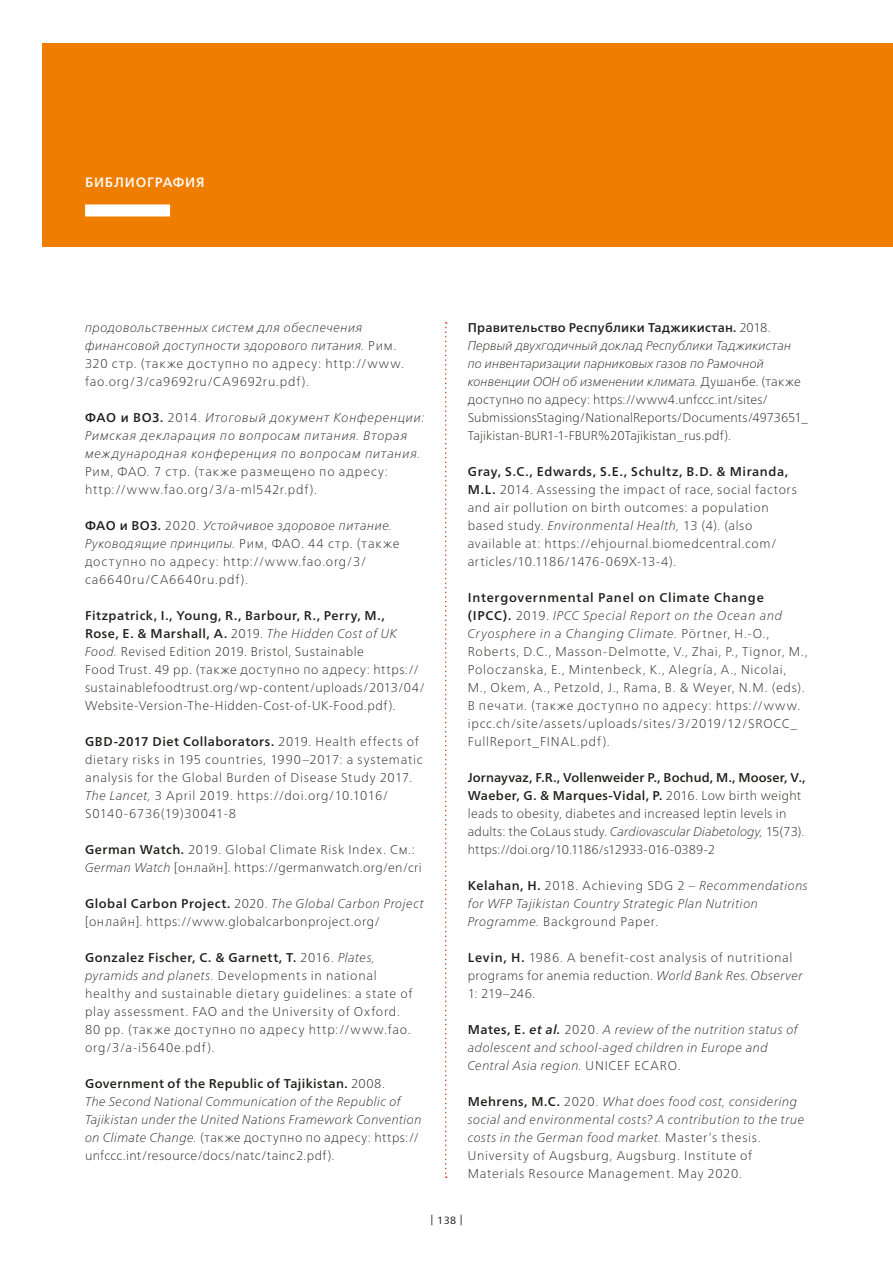
<style>
.page{position:relative;width:893px;height:1263px;background:#fff}
.page>*{position:absolute;margin:0;border:0;box-sizing:border-box;transform-origin:0 0}
.t1{font:500 13.5px "Frutiger Neue LTCYR";letter-spacing:.055em;color:#fff}
.t2{font:100 12.75px/18px "Frutiger Neue LTCYR";letter-spacing:.05em;color:#1d1d1b}
.t3{font:italic 100 12.75px/18px "Frutiger Neue LTCYR";letter-spacing:.035em;color:#1d1d1b}
.t4{font:100 12.75px/18px "Frutiger Neue LTCYR";letter-spacing:.01em;color:#1d1d1b}
.t5{font:100 12.75px/18px "Frutiger Neue LTCYR";letter-spacing:.07em;color:#1d1d1b}
.t6{font:100 12.75px/18px "Frutiger Neue LTCYR";letter-spacing:.02em;color:#1d1d1b}
.t7{font:10.5px "Frutiger Neue LTCYR";color:#1d1d1b}
.s1{font-style:italic}
.s2{font-weight:500;font-style:normal}
.s3{font-style:normal}
.s4{font-weight:500}
</style>
<div class="page">
<div style="left:43px;top:43px;width:850px;height:204px;background:#ef7d00"></div>
<div style="left:85px;top:204px;width:85px;height:12px;background:#fff"></div>
<svg style="left:445px;top:322px;width:2px;height:856px"></svg>
<p class="t1" style="left:85px;top:175px;width:121px">БИБЛИОГРАФИЯ</p>
<p class="t5" style="left:85px;top:318px;width:320px"><span class="s1">продовольственных систем для обеспечения финансовой доступности здорового питания.</span> Рим.<br>320 стр. (также доступно по адресу: http://www. fao.org/3/ca9692ru/CA9692ru.pdf).</p>
<p class="t3" style="left:85px;top:408px;width:341px"><span class="s2">ФАО и ВОЗ.</span> <span class="s3">2014.</span> Итоговый документ Конференции:<br>Римская декларация по вопросам питания. Вторая международная конференция по вопросам питания.</p>
<p class="t2" style="left:85px;top:462px;width:305px">Рим, ФАО. 7 стр. (также размещено по адресу: http://www.fao.org/3/a-ml542r.pdf).</p>
<p class="t5" style="left:85px;top:516px;width:316px"><span class="s4">ФАО и ВОЗ.</span> 2020. <span class="s1">Устойчивое здоровое питание.<br>Руководящие принципы.</span> Рим, ФАО. 44 стр. (также доступно по адресу: http://www.fao.org/3/ ca6640ru/CA6640ru.pdf).</p>
<p class="t2" style="left:85px;top:606px;width:342px"><span class="s4">Fitzpatrick, I., Young, R., Barbour, R., Perry, M.,<br>Rose, E. &amp; Marshall, A.</span> 2019. <span class="s1">The Hidden Cost of UK Food.</span> Revised Edition 2019. Bristol, Sustainable<br>Food Trust. 49 pp. (также доступно по адресу: https:// sustainablefoodtrust.org/wp-content/uploads/2013/04/ Website-Version-The-Hidden-Cost-of-UK-Food.pdf).</p>
<p class="t2" style="left:85px;top:732px;width:339px"><span class="s4">GBD-2017 Diet Collaborators.</span> 2019. Health effects of dietary risks in 195 countries, 1990–2017: a systematic analysis for the Global Burden of Disease Study 2017.<br><span class="s1">The Lancet,</span> 3 April 2019. https://doi.org/10.1016/ S0140-6736(19)30041-8</p>
<p class="t2" style="left:85px;top:840px;width:338px"><span class="s4">German Watch.</span> 2019. Global Climate Risk Index. См.:<br><span class="s1">German Watch</span> [онлайн]. https://germanwatch.org/en/cri</p>
<p class="t2" style="left:85px;top:894px;width:340px"><span class="s4">Global Carbon Project.</span> 2020. <span class="s1">The Global Carbon Project </span>[онлайн]. https://www.globalcarbonproject.org/</p>
<p class="t2" style="left:85px;top:948px;width:329px"><span class="s4">Gonzalez Fischer, C. &amp; Garnett, T.</span> 2016. <span class="s1">Plates, pyramids and planets.</span> Developments in national healthy and sustainable dietary guidelines: a state of play assessment. FAO and the University of Oxford.<br>80 pp. (также доступно по адресу http://www.fao. org/3/a-i5640e.pdf).</p>
<p class="t3" style="left:85px;top:1074px;width:338px"><span class="s2">Government of the Republic of Tajikistan.</span> <span class="s3">2008.<br></span>The Second National Communication of the Republic of Tajikistan under the United Nations Framework Convention on Climate Change. <span class="s3">(также доступно по адресу: https:// unfccc.int/resource/docs/natc/tainc2.pdf).</span></p>
<p class="t4" style="left:468px;top:318px;width:342px"><span class="s4">Правительство Республики Таджикистан.</span> 2018.<br><span class="s1">Первый двухгодичный доклад Республики Таджикистан по инвентаризации парниковых газов по Рамочной конвенции ООН об изменении климата.</span> Душанбе. (также доступно по адресу: https://www4.unfccc.int/sites/ SubmissionsStaging/NationalReports/Documents/4973651_ Tajikistan-BUR1-1-FBUR%20Tajikistan_rus.pdf).</p>
<p class="t2" style="left:468px;top:462px;width:331px"><span class="s4">Gray, S.C., Edwards, S.E., Schultz, B.D. &amp; Miranda, M.L.</span> 2014. Assessing the impact of race, social factors and air pollution on birth outcomes: a population based study. <span class="s1">Environmental Health,</span> 13 (4). (also available at: https://ehjournal.biomedcentral.com/ articles/10.1186/1476-069X-13-4).</p>
<p class="t2" style="left:468px;top:588px;width:341px"><span class="s4">Intergovernmental Panel on Climate Change (IPCC).</span> 2019. <span class="s1">IPCC Special Report on the Ocean and Cryosphere in a Changing Climate.</span> Pörtner, H.-O., Roberts, D.C., Masson-Delmotte, V., Zhai, P., Tignor, M., Poloczanska, E., Mintenbeck, K., Alegría, A., Nicolai, M., Okem, A., Petzold, J., Rama, B. &amp; Weyer, N.M. (eds).<br>В печати. (также доступно по адресу: https://www. ipcc.ch/site/assets/uploads/sites/3/2019/12/SROCC_ FullReport_FINAL.pdf).</p>
<p class="t6" style="left:468px;top:768px;width:339px"><span class="s4">Jornayvaz, F.R., Vollenweider P., Bochud, M., Mooser, V., Waeber, G. &amp; Marques-Vidal, P.</span> 2016. Low birth weight leads to obesity, diabetes and increased leptin levels in adults: the CoLaus study. <span class="s1">Cardiovascular Diabetology,</span> 15(73). https://doi.org/10.1186/s12933-016-0389-2</p>
<p class="t3" style="left:468px;top:877px;width:342px"><span class="s2">Kelahan, H.</span> <span class="s3">2018. Achieving SDG 2 –</span> Recommendations for WFP Tajikistan Country Strategic Plan Nutrition<br>Programme. <span class="s3">Background Paper.</span></p>
<p class="t2" style="left:468px;top:948px;width:336px"><span class="s4">Levin, H.</span> 1986. A benefit-cost analysis of nutritional programs for anemia reduction. <span class="s1">World Bank Res. Observer<br></span>1: 219–246.</p>
<p class="t3" style="left:468px;top:1021px;width:332px"><span class="s2">Mates, E.</span> <span class="s4">et al.</span> <span class="s3">2020.</span> A review of the nutrition status of adolescent and school-aged children in Europe and<br>Central Asia region. <span class="s3">UNICEF ECARO.</span></p>
<p class="t3" style="left:468px;top:1093px;width:338px"><span class="s2">Mehrens, M.C.</span> <span class="s3">2020.</span> What does food cost, considering social and environmental costs? A contribution to the true costs in the German food market. <span class="s3">Master’s thesis.<br>University of Augsburg, Augsburg. Institute of Materials Resource Management. May 2020.</span></p>
<p class="t7" style="left:431px;top:1214px;width:34px">| 138 |</p>
</div>
